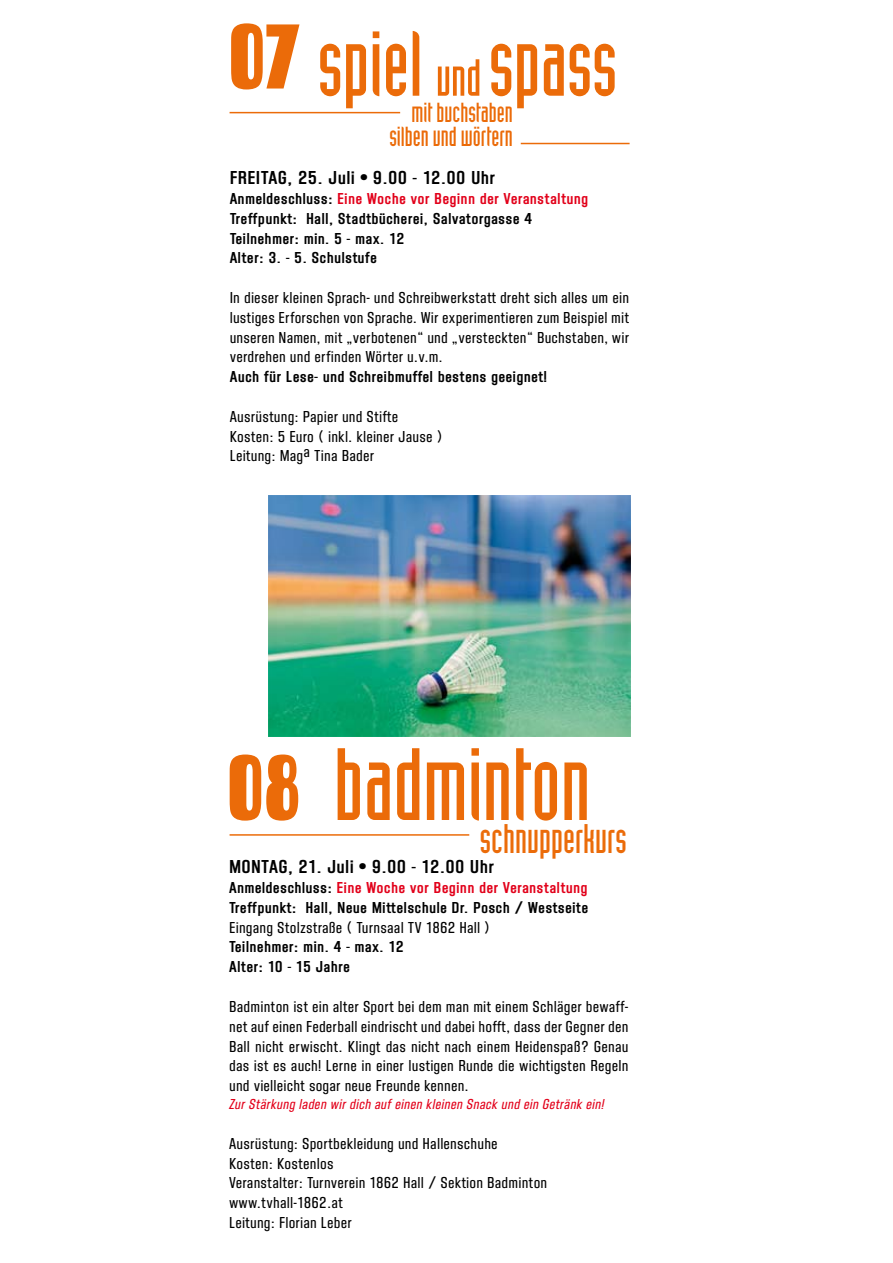
<style>
.page{position:relative;width:893px;height:1263px;background:#fff}
.page>*{position:absolute;margin:0;border:0;box-sizing:border-box;transform-origin:0 0}
.t1{font:100.5px "Industria Solid";color:#eb6b09}
.t2{font:97.5px "Salut";color:#eb6b09;scale:.79 1}
.t3{font:90px "Industria Solid";color:#eb6b09}
.t4{font:40.5px "Industria Solid";color:#eb6b09}
.t5{font:27px/24px "Industria Solid";color:#eb6b09;text-align:right}
.t6{font:700 19.5px "Joop Gothic";letter-spacing:.05em;color:#000}
.t7{font:500 16.5px/19.8px "Joop Gothic";letter-spacing:.05em;color:#000;text-align:justify}
.t8{font:700 16.5px/19.8px "Joop Gothic";letter-spacing:.05em;color:#000}
.t9{font:italic 500 15px "Joop Gothic";letter-spacing:.05em;color:#e2001a}
.s1{font-size:51px}
.s2{color:#e2001a}
.s3{font-family:"Salut";font-size:97.5px}
</style>
<div class="page">
<img style="left:268px;top:495px;width:362px;height:241px">
<hr style="left:230px;top:112px;width:170px;height:1px;background:#eb6b09">
<hr style="left:521px;top:143px;width:109px;height:1px;background:#eb6b09">
<hr style="left:230px;top:834px;width:239px;height:2px;background:#eb6b09">
<h2 class="t2" style="left:228px;top:6px;width:90px">07</h2>
<h3 class="t3" style="left:318px;top:15px;width:301px">spiel <span class="s1">und</span>spass</h3>
<h3 class="t5" style="left:389px;top:100px;width:125px">mit buchstaben silben und wörtern</h3>
<p class="t6" style="left:230px;top:167px;width:266px">FREITAG, 25. Juli • 9.00 - 12.00 Uhr</p>
<p class="t8" style="left:230px;top:189px;width:359px">Anmeldeschluss: <span class="s2">Eine Woche vor Beginn der Veranstaltung </span>Treffpunkt: Hall, Stadtbücherei, Salvatorgasse 4<br>Teilnehmer: min. 5 - max. 12<br>Alter: 3. - 5. Schulstufe</p>
<p class="t7" style="left:230px;top:288px;width:400px">In dieser kleinen Sprach- und Schreibwerkstatt dreht sich alles um ein lustiges Erforschen von Sprache. Wir experimentieren zum Beispiel mit unseren Namen, mit „verbotenen“ und „versteckten“ Buchstaben, wir verdrehen und erfinden Wörter u.v.m.</p>
<p class="t8" style="left:230px;top:367px;width:318px">Auch für Lese- und Schreibmuffel bestens geeignet!</p>
<p class="t7" style="left:230px;top:406px;width:213px;text-align:left">Ausrüstung: Papier und Stifte<br>Kosten: 5 Euro ( inkl. kleiner Jause )<br>Leitung: Maga Tina Bader</p>
<h1 class="t1" style="left:227px;top:730px;width:365px"><span class="s3">08</span> badminton</h1>
<h3 class="t4" style="left:480px;top:816px;width:148px">schnupperkurs</h3>
<p class="t6" style="left:229px;top:857px;width:266px">MONTAG, 21. Juli • 9.00 - 12.00 Uhr</p>
<p class="t8" style="left:229px;top:878px;width:360px">Anmeldeschluss: <span class="s2">Eine Woche vor Beginn der Veranstaltung<br></span>Treffpunkt: Hall, Neue Mittelschule Dr. Posch / Westseite</p>
<p class="t7" style="left:229px;top:917px;width:261px">Eingang Stolzstraße ( Turnsaal TV 1862 Hall )</p>
<p class="t8" style="left:229px;top:937px;width:175px">Teilnehmer: min. 4 - max. 12<br>Alter: 10 - 15 Jahre</p>
<p class="t7" style="left:229px;top:996px;width:400px">Badminton ist ein alter Sport bei dem man mit einem Schläger bewaff&shy;net auf einen Federball eindrischt und dabei hofft, dass der Gegner den Ball nicht erwischt. Klingt das nicht nach einem Heidenspaß? Genau das ist es auch! Lerne in einer lustigen Runde die wichtigsten Regeln und vielleicht sogar neue Freunde kennen.</p>
<p class="t9" style="left:229px;top:1096px;width:376px">Zur Stärkung laden wir dich auf einen kleinen Snack und ein Getränk ein!</p>
<p class="t7" style="left:229px;top:1133px;width:319px;text-align:left">Ausrüstung: Sportbekleidung und Hallenschuhe<br>Kosten: Kostenlos<br>Veranstalter: Turnverein 1862 Hall / Sektion Badminton www.tvhall-1862.at<br>Leitung: Florian Leber</p>
</div>
